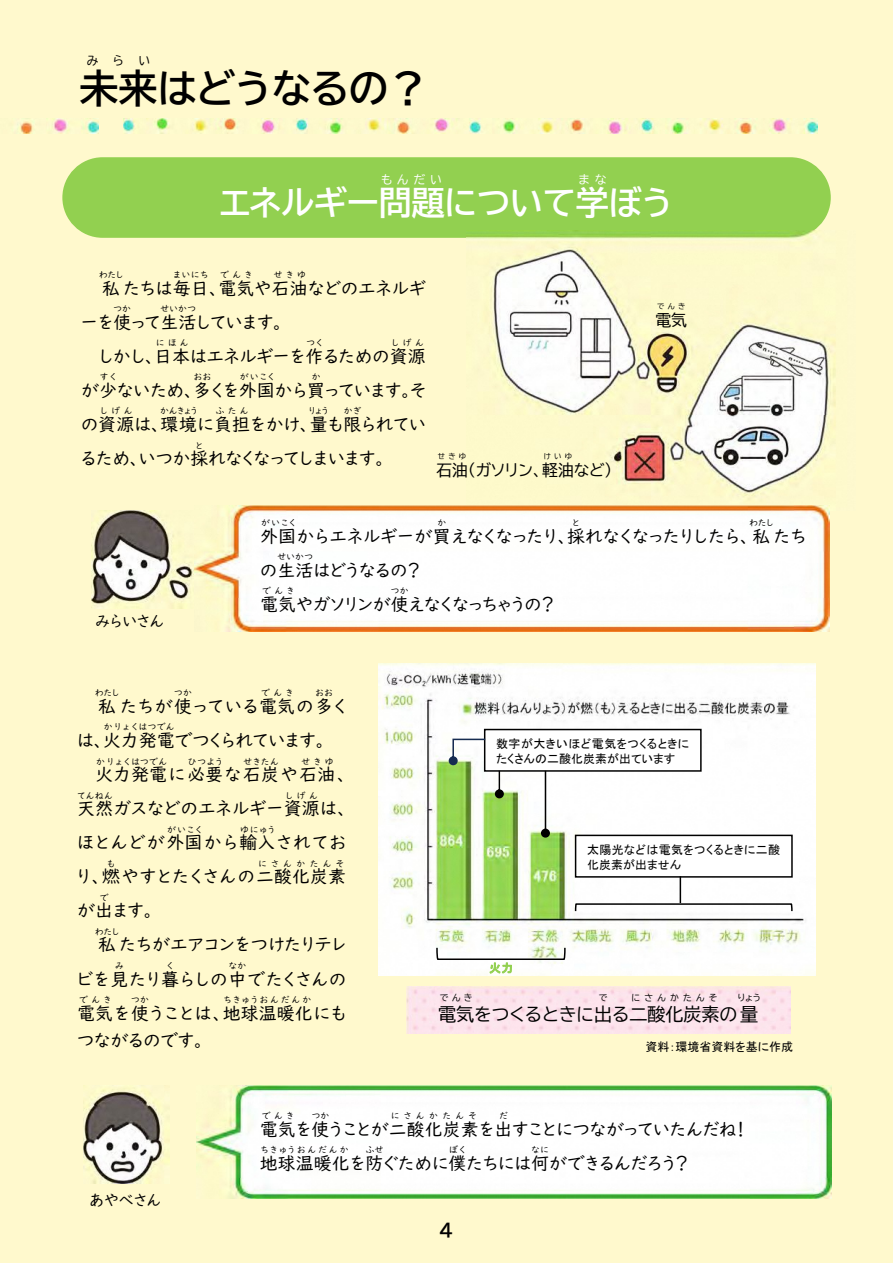
<style>
.page{position:relative;width:893px;height:1263px;background:#fff9cd}
.page>*{position:absolute;margin:0;border:0;box-sizing:border-box;transform-origin:0 0}
.t1{font:39px "BIZ UDP Gothic Bold";color:#000}
.t2{font:33px "BIZ UDP Gothic Bold";color:#fff}
.t3{font:18px "UD Digi Kyokasho NK R";color:#000}
.t4{font:18px "UD Digi Kyokasho NK R";letter-spacing:.025em;color:#000}
.t5{font:18px "BIZ UDP Gothic";color:#000}
.t6{font:18px "UD Digi Kyokasho NK R";letter-spacing:.03em;color:#000}
.t7{font:18px "UD Digi Kyokasho NK R";letter-spacing:.08em;color:#000}
.t8{font:18px "UD Digi Kyokasho NK R";letter-spacing:.055em;color:#000}
.t9{font:18px "UD Digi Kyokasho NK R";letter-spacing:.065em;color:#000}
.t10{font:18px "UD Digi Kyokasho NK R";letter-spacing:.095em;color:#000}
.t11{font:18px "UD Digi Kyokasho NK R";letter-spacing:.02em;color:#000}
.t12{font:18px "UD Digi Kyokasho NK R";letter-spacing:.075em;color:#000}
.t13{font:18px "UD Digi Kyokasho NK R";letter-spacing:.05em;color:#000}
.t14{font:18px "BIZ UDP Gothic Bold";color:#000}
.t15{font:15.75px "BIZ UDP Gothic";color:#000}
.t16{font:15.75px "UD Digi Kyokasho NK R";color:#000}
.t17{font:12px/15.6px "MS P Gothic";letter-spacing:.02em;color:#000}
.t18{font:12px "MS P Gothic";color:#000}
.t19{font:12px "BIZ UDP Gothic";letter-spacing:.405em;color:#fff}
.t20{font:12px "BIZ UDP Gothic";color:#000}
.t21{font:12px "MS P Gothic";color:#92d050}
.t22{font:9px "UD Digi Kyokasho NK R";letter-spacing:.15em;color:#000}
.t23{font:9px "UD Digi Kyokasho NK R";letter-spacing:.26em;color:#000}
.t24{font:9px "UD Digi Kyokasho NK R";letter-spacing:.53em;color:#000}
.t25{font:9px "BIZ UDP Gothic";letter-spacing:.46em;color:#000}
.t26{font:7.5px "BIZ UDP Gothic";letter-spacing:.43em;color:#000}
</style>
<div class="page">
<img style="left:378px;top:663px;width:437px;height:312px">
<div style="left:62px;top:157px;width:769px;height:81px;background:#92d050;border-radius:40px"></div>
<img style="left:84px;top:1088px;width:86px;height:96px">
<div style="left:485px;top:729px;width:216px;height:42px;background:#fff"></div>
<div style="left:484px;top:729px;width:218px;height:43px;border:2px solid #000"></div>
<svg style="left:449px;top:739px;width:36px;height:26px"></svg>
<div style="left:576px;top:835px;width:216px;height:42px;background:#fff"></div>
<div style="left:575px;top:835px;width:218px;height:43px;border:2px solid #000"></div>
<svg style="left:574px;top:876px;width:219px;height:36px;background:#e7e7e7"></svg>
<svg style="left:495px;top:771px;width:9px;height:27px"></svg>
<svg style="left:541px;top:771px;width:9px;height:67px"></svg>
<img style="left:92px;top:511px;width:102px;height:97px">
<img style="left:467px;top:231px;width:369px;height:280px">
<img style="left:407px;top:986px;width:384px;height:48px">
<img style="left:17px;top:118px;width:82px;height:16px">
<img style="left:124px;top:118px;width:694px;height:16px">
<svg style="left:435px;top:946px;width:131px;height:27px;background:#e7eae3"></svg>
<img style="left:197px;top:1086px;width:634px;height:112px">
<img style="left:194px;top:505px;width:635px;height:126px">
<p class="t20" style="left:87px;top:55px;width:65px">みらい</p>
<h1 class="t1" style="left:80px;top:68px;width:349px">未来はどうなるの？</h1>
<p class="t19" style="left:381px;top:173px;width:63px">もんだい</p>
<p class="t19" style="left:578px;top:173px;width:29px">まな</p>
<h2 class="t2" style="left:220px;top:186px;width:454px">エネルギー問題について学ぼう</h2>
<p class="t22" style="left:99px;top:270px;width:25px">わたし</p>
<p class="t22" style="left:173px;top:270px;width:36px">まいにち</p>
<p class="t22" style="left:220px;top:270px;width:34px">でんき</p>
<p class="t22" style="left:274px;top:270px;width:34px">せきゆ</p>
<p class="t3" style="left:81px;top:312px;width:203px">ーを使って生活しています。</p>
<p class="t3" style="left:102px;top:278px;width:325px">私たちは毎日、電気や石油などのエネルギ</p>
<p class="t22" style="left:113px;top:304px;width:19px">つか</p>
<p class="t22" style="left:161px;top:304px;width:37px">せいかつ</p>
<p class="t3" style="left:99px;top:346px;width:328px">しかし、日本はエネルギーを作るための資源</p>
<p class="t22" style="left:156px;top:338px;width:34px">にほん</p>
<p class="t22" style="left:306px;top:338px;width:18px">つく</p>
<p class="t22" style="left:392px;top:338px;width:33px">しげん</p>
<p class="t3" style="left:81px;top:380px;width:346px">が少ないため、多くを外国から買っています。そ</p>
<p class="t22" style="left:100px;top:372px;width:17px">すく</p>
<p class="t22" style="left:194px;top:372px;width:19px">おお</p>
<p class="t22" style="left:240px;top:372px;width:36px">がいこく</p>
<p class="t22" style="left:312px;top:372px;width:10px">か</p>
<p class="t3" style="left:81px;top:414px;width:346px">の資源は、環境に負担をかけ、量も限られてい</p>
<p class="t22" style="left:100px;top:406px;width:33px">しげん</p>
<p class="t22" style="left:160px;top:406px;width:39px">かんきょう</p>
<p class="t22" style="left:216px;top:406px;width:34px">ふたん</p>
<p class="t22" style="left:309px;top:406px;width:21px">りょう</p>
<p class="t22" style="left:344px;top:406px;width:19px">かぎ</p>
<p class="t3" style="left:81px;top:448px;width:305px">るため、いつか採れなくなってしまいます。</p>
<p class="t22" style="left:196px;top:440px;width:8px">と</p>
<p class="t26" style="left:438px;top:453px;width:30px">せきゆ</p>
<p class="t26" style="left:544px;top:453px;width:30px">けいゆ</p>
<p class="t15" style="left:436px;top:462px;width:178px">石油（ガソリン、軽油など）</p>
<p class="t26" style="left:657px;top:303px;width:30px">でんき</p>
<p class="t15" style="left:655px;top:312px;width:33px">電気</p>
<p class="t16" style="left:95px;top:613px;width:71px">みらいさん</p>
<p class="t22" style="left:261px;top:518px;width:36px">がいこく</p>
<p class="t22" style="left:437px;top:518px;width:10px">か</p>
<p class="t22" style="left:573px;top:518px;width:8px">と</p>
<p class="t22" style="left:750px;top:518px;width:25px">わたし</p>
<p class="t3" style="left:260px;top:560px;width:161px">の生活はどうなるの？</p>
<p class="t4" style="left:260px;top:526px;width:547px">外国からエネルギーが買えなくなったり、採れなくなったりしたら、私たち</p>
<p class="t22" style="left:278px;top:552px;width:37px">せいかつ</p>
<p class="t3" style="left:260px;top:594px;width:295px">電気やガソリンが使えなくなっちゃうの？</p>
<p class="t22" style="left:262px;top:586px;width:34px">でんき</p>
<p class="t22" style="left:391px;top:586px;width:19px">つか</p>
<p class="t22" style="left:95px;top:688px;width:25px">わたし</p>
<p class="t22" style="left:174px;top:688px;width:19px">つか</p>
<p class="t22" style="left:261px;top:688px;width:34px">でんき</p>
<p class="t22" style="left:315px;top:688px;width:19px">おお</p>
<p class="t3" style="left:77px;top:730px;width:249px">は、火力発電でつくられています。</p>
<p class="t12" style="left:98px;top:696px;width:250px">私たちが使っている電気の多く</p>
<p class="t22" style="left:104px;top:722px;width:72px">かりょくはつでん</p>
<p class="t13" style="left:95px;top:764px;width:253px">火力発電に必要な石炭や石油、</p>
<p class="t17" style="left:496px;top:735px;width:195px">数字が大きいほど電気をつくるときにたくさんの二酸化炭素が出ています</p>
<p class="t22" style="left:96px;top:756px;width:72px">かりょくはつでん</p>
<p class="t22" style="left:188px;top:756px;width:36px">ひつよう</p>
<p class="t22" style="left:243px;top:756px;width:37px">せきたん</p>
<p class="t22" style="left:301px;top:756px;width:34px">せきゆ</p>
<p class="t6" style="left:77px;top:798px;width:271px">天然ガスなどのエネルギー資源は、</p>
<p class="t22" style="left:77px;top:790px;width:37px">てんねん</p>
<p class="t22" style="left:286px;top:790px;width:33px">しげん</p>
<p class="t10" style="left:77px;top:832px;width:271px">ほとんどが外国から輸入されてお</p>
<p class="t22" style="left:167px;top:824px;width:36px">がいこく</p>
<p class="t22" style="left:240px;top:824px;width:36px">ゆにゅう</p>
<p class="t7" style="left:77px;top:866px;width:271px">り、燃やすとたくさんの二酸化炭素</p>
<p class="t17" style="left:587px;top:841px;width:195px">太陽光などは電気をつくるときに二酸化炭素が出ません</p>
<p class="t22" style="left:108px;top:858px;width:9px">も</p>
<p class="t24" style="left:259px;top:858px;width:87px">にさんかたんそ</p>
<p class="t3" style="left:77px;top:900px;width:77px">が出ます。</p>
<p class="t22" style="left:100px;top:892px;width:10px">で</p>
<p class="t11" style="left:98px;top:934px;width:249px">私たちがエアコンをつけたりテレ</p>
<p class="t22" style="left:95px;top:926px;width:25px">わたし</p>
<p class="t8" style="left:77px;top:968px;width:271px">ビを見たり暮らしの中でたくさんの</p>
<p class="t22" style="left:115px;top:960px;width:10px">み</p>
<p class="t22" style="left:167px;top:960px;width:7px">く</p>
<p class="t22" style="left:229px;top:960px;width:19px">なか</p>
<p class="t9" style="left:77px;top:1003px;width:271px">電気を使うことは、地球温暖化にも</p>
<p class="t21" style="left:489px;top:962px;width:26px">火力</p>
<p class="t25" style="left:440px;top:993px;width:34px">でんき</p>
<p class="t25" style="left:599px;top:993px;width:10px">で</p>
<p class="t25" style="left:631px;top:993px;width:87px">にさんかたんそ</p>
<p class="t25" style="left:737px;top:993px;width:25px">りょう</p>
<p class="t22" style="left:79px;top:995px;width:34px">でんき</p>
<p class="t22" style="left:131px;top:995px;width:19px">つか</p>
<p class="t23" style="left:224px;top:995px;width:89px">ちきゅうおんだんか</p>
<p class="t3" style="left:77px;top:1030px;width:127px">つながるのです。</p>
<p class="t18" style="left:646px;top:1040px;width:149px">資料：環境省資料を基に作成</p>
<p class="t5" style="left:438px;top:1005px;width:321px">電気をつくるときに出る二酸化炭素の量</p>
<p class="t16" style="left:90px;top:1191px;width:73px">あやべさん</p>
<p class="t22" style="left:262px;top:1110px;width:34px">でんき</p>
<p class="t22" style="left:312px;top:1110px;width:19px">つか</p>
<p class="t24" style="left:391px;top:1110px;width:87px">にさんかたんそ</p>
<p class="t22" style="left:499px;top:1110px;width:10px">だ</p>
<p class="t3" style="left:260px;top:1153px;width:430px">地球温暖化を防ぐために僕たちには何ができるんだろう？</p>
<p class="t3" style="left:260px;top:1118px;width:487px">電気を使うことが二酸化炭素を出すことにつながっていたんだね！</p>
<p class="t23" style="left:261px;top:1145px;width:89px">ちきゅうおんだんか</p>
<p class="t22" style="left:366px;top:1145px;width:19px">ふせ</p>
<p class="t22" style="left:449px;top:1145px;width:18px">ぼく</p>
<p class="t22" style="left:532px;top:1145px;width:19px">なに</p>
<p class="t14" style="left:440px;top:1221px;width:15px">4</p>
</div>
